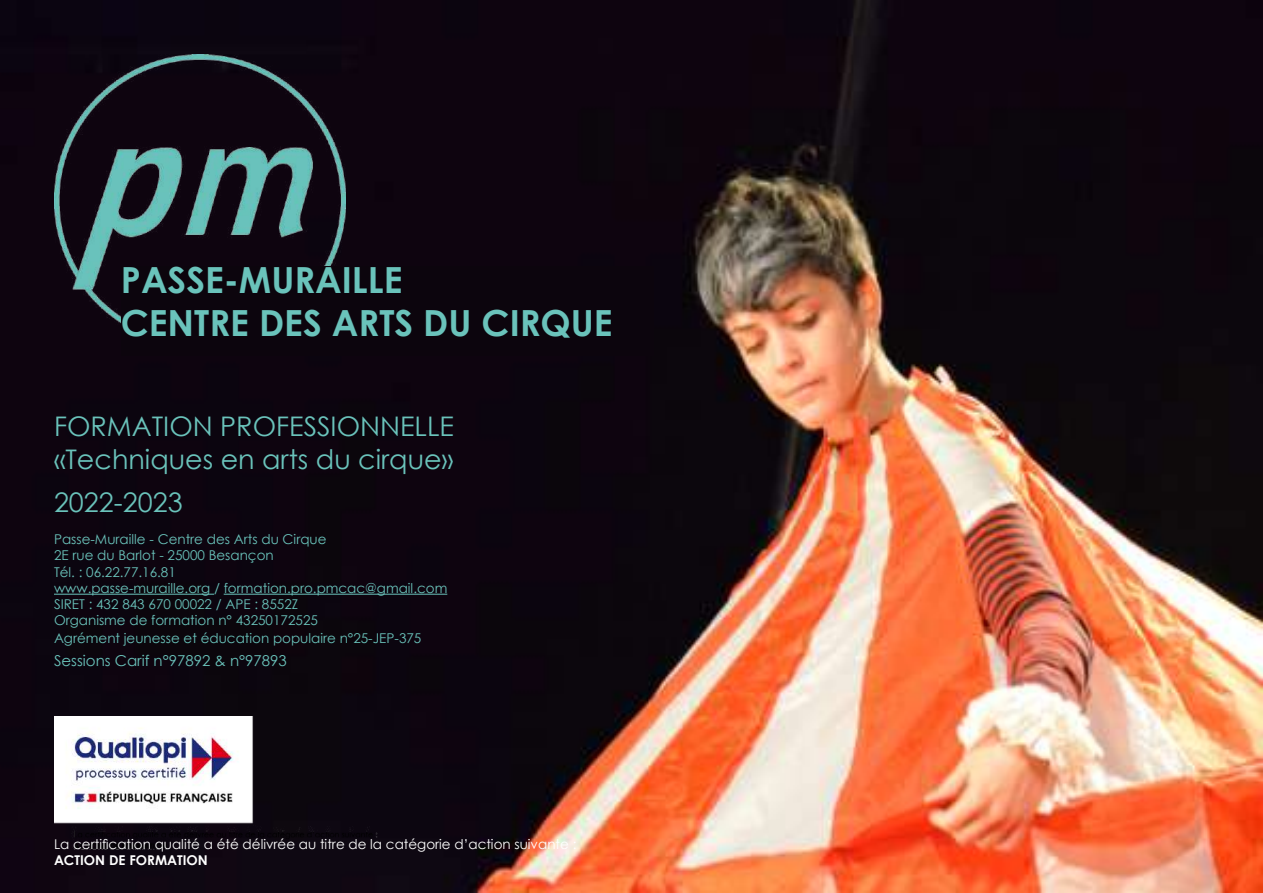
<style>
.page{position:relative;width:1263px;height:893px;background:#fff}
.page>*{position:absolute;margin:0;border:0;box-sizing:border-box;transform-origin:0 0}
.t1{font:700 36px/43.2px "Century Gothic";color:#6ac3bb}
.t2{font:27px/32.4px "Century Gothic";color:#6ac3bb}
.t3{font:15px "Century Gothic";color:#6ac3bb}
.t4{font:13.5px/16.2px "Century Gothic";color:#6ac3bb}
.t5{font:13.5px "Century Gothic";color:#fff}
.t6{font:700 13.5px "Century Gothic";color:#fff}
</style>
<div class="page">
<img style="left:0;top:0;width:1263px;height:893px">
<img style="left:54px;top:54px;width:292px;height:292px">
<div style="left:121px;top:266px;width:533px;height:89px;background:#0c050d"></div>
<hr style="left:54px;top:594px;width:160px;height:1px;background:#6ac3bb">
<hr style="left:224px;top:594px;width:223px;height:1px;background:#6ac3bb">
<img style="left:54px;top:717px;width:338px;height:141px">
<h1 class="t1" style="left:121px;top:257px;width:493px">PASSE-MURAILLE<br>CENTRE DES ARTS DU CIRQUE</h1>
<h2 class="t2" style="left:54px;top:410px;width:401px">FORMATION PROFESSIONNELLE «Techniques en arts du cirque»</h2>
<h2 class="t2" style="left:54px;top:485px;width:130px">2022-2023</h2>
<p class="t4" style="left:54px;top:531px;width:395px">Passe-Muraille - Centre des Arts du Cirque<br>2E rue du Barlot - 25000 Besançon<br>Tél. : 06.22.77.16.81<br>www.passe-muraille.org / formation.pro.pmcac@gmail.com SIRET : 432 843 670 00022 / APE : 8552Z<br>Organisme de formation n° 43250172525</p>
<p class="t4" style="left:54px;top:630px;width:369px">Agrément jeunesse et éducation populaire n°25-JEP-375</p>
<p class="t3" style="left:54px;top:650px;width:234px">Sessions Carif n°97892 &amp; n°97893</p>
<p class="t5" style="left:54px;top:835px;width:524px">La certification qualité a été délivrée au titre de la catégorie d’action suivante :</p>
<p class="t6" style="left:54px;top:850px;width:155px">ACTION DE FORMATION</p>
</div>
